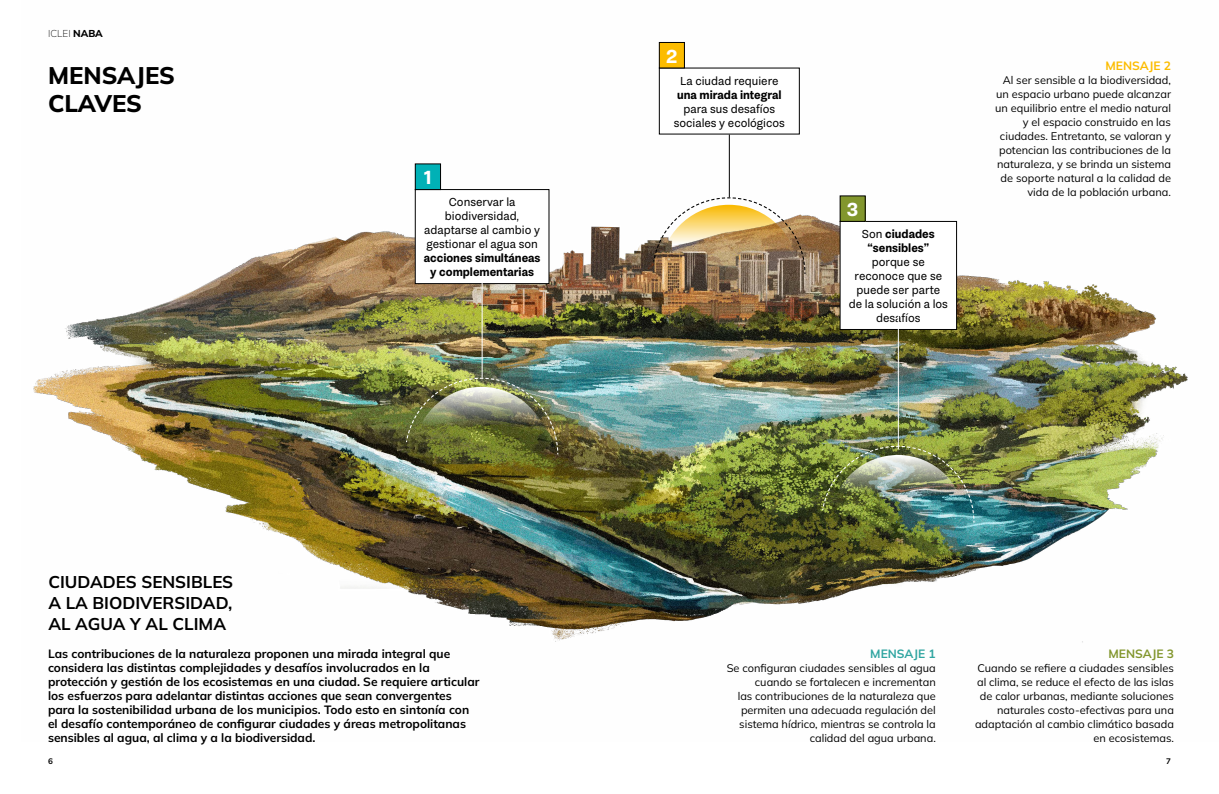
<style>
.page{position:relative;width:1219px;height:794px;background:#fff}
.page>*{position:absolute;margin:0;border:0;box-sizing:border-box;transform-origin:0 0}
.t1{font:800 24px/28px "Mulish";color:#000}
.t2{font:700 19.7px "Passenger Sans";color:#fff}
.t3{font:700 19.5px "Passenger Sans";color:#fff}
.t4{font:700 17px/21px "Mulish";color:#000;text-align:justify}
.t5{font:700 12px/14px "Mulish";color:#000}
.t6{font:12px/14px "Passenger Sans";color:#000;text-align:center}
.t7{font:700 12px/14px "Passenger Sans";color:#000;text-align:center}
.t8{font:700 12px "Mulish";color:#30a5a1}
.t9{font:700 12px "Mulish";color:#82962d}
.t10{font:700 12px "Mulish";color:#fcbc00}
.t11{font:11px/14px "Mulish";color:#000;text-align:right}
.t12{font:200 10px "Mulish";color:#000}
.t13{font:700 8px "Mulish";color:#000}
.s1{font-weight:800}
.s2{font-weight:400}
</style>
<div class="page">
<img style="left:33px;top:42px;width:1155px;height:601px">
<div style="left:840px;top:221px;width:116px;height:108px;background:#fff"></div>
<div style="left:840px;top:221px;width:117px;height:109px;border:1px solid #000"></div>
<div style="left:659px;top:68px;width:140px;height:66px;background:#fff"></div>
<div style="left:659px;top:68px;width:141px;height:67px;border:1px solid #000"></div>
<div style="left:415px;top:190px;width:134px;height:94px;background:#fff"></div>
<div style="left:415px;top:189px;width:134px;height:95px;border:1px solid #000"></div>
<hr style="left:729px;top:135px;width:1px;height:62px;background:#000">
<hr style="left:482px;top:280px;width:1px;height:98px;background:#fff">
<hr style="left:898px;top:276px;width:1px;height:173px;background:#fff">
<img style="left:821px;top:445px;width:154px;height:78px">
<img style="left:652px;top:197px;width:154px;height:78px">
<img style="left:405px;top:377px;width:154px;height:78px">
<div style="left:415px;top:164px;width:26px;height:26px;background:#00b1b6"></div>
<div style="left:415px;top:163px;width:26px;height:27px;border:1px solid #000"></div>
<div style="left:659px;top:42px;width:25px;height:26px;background:#fcbc00"></div>
<div style="left:659px;top:42px;width:26px;height:26px;border:1px solid #000"></div>
<div style="left:840px;top:196px;width:25px;height:25px;background:#82962d"></div>
<div style="left:840px;top:195px;width:26px;height:27px;border:1px solid #000"></div>
<p class="t12" style="left:48px;top:27px;width:56px">ICLEI <span class="s1">NABA</span></p>
<h1 class="t1" style="left:48px;top:61px;width:129px">MENSAJES<br>CLAVES</h1>
<h3 class="t4" style="left:48px;top:571px;width:186px">CIUDADES SENSIBLES A LA BIODIVERSIDAD, AL AGUA Y AL CLIMA</h3>
<h2 class="t2" style="left:424px;top:166px;width:9px">1</h2>
<p class="t6" style="left:424px;top:195px;width:117px">Conservar la biodiversidad, adaptarse al cambio y gestionar el agua son</p>
<p class="t7" style="left:424px;top:251px;width:118px">acciones simultáneas y complementarias</p>
<p class="t5" style="left:48px;top:646px;width:433px">Las contribuciones de la naturaleza proponen una mirada integral que considera las distintas complejidades y desafíos involucrados en la protección y gestión de los ecosistemas en una ciudad. Se requiere articular los esfuerzos para adelantar distintas acciones que sean convergentes para la sostenibilidad urbana de los municipios. Todo esto en sintonía con el desafío contemporáneo de configurar ciudades y áreas metropolitanas sensibles al agua, al clima y a la biodiversidad.</p>
<h3 class="t3" style="left:666px;top:45px;width:13px">2</h3>
<p class="t6" style="left:680px;top:73px;width:100px">La ciudad requiere</p>
<p class="t7" style="left:677px;top:87px;width:106px">una mirada integral</p>
<p class="t6" style="left:674px;top:101px;width:113px">para sus desafíos sociales y ecológicos</p>
<h3 class="t3" style="left:847px;top:198px;width:13px">3</h3>
<p class="t7" style="left:862px;top:227px;width:74px"><span class="s2">Son</span> ciudades “sensibles”</p>
<p class="t6" style="left:849px;top:255px;width:101px">porque se reconoce que se puede ser parte de la solución a los desafíos</p>
<p class="t10" style="left:1105px;top:58px;width:67px">MENSAJE 2</p>
<p class="t11" style="left:995px;top:73px;width:177px">Al ser sensible a la biodiversidad, un espacio urbano puede alcanzar un equilibrio entre el medio natural y el espacio construido en las ciudades. Entretanto, se valoran y potencian las contribuciones de la naturaleza, y se brinda un sistema de soporte natural a la calidad de vida de la población urbana.</p>
<p class="t8" style="left:870px;top:646px;width:67px">MENSAJE 1</p>
<p class="t11" style="left:727px;top:661px;width:211px">Se configuran ciudades sensibles al agua cuando se fortalecen e incrementan<br>las contribuciones de la naturaleza que permiten una adecuada regulación del sistema hídrico, mientras se controla la calidad del agua urbana.</p>
<p class="t9" style="left:1108px;top:646px;width:67px">MENSAJE 3</p>
<p class="t11" style="left:975px;top:661px;width:200px">Cuando se refiere a ciudades sensibles al clima, se reduce el efecto de las islas de calor urbanas, mediante soluciones naturales costo-efectivas para una adaptación al cambio climático basada en ecosistemas.</p>
<p class="t13" style="left:48px;top:756px;width:6px">6</p>
<p class="t13" style="left:1166px;top:756px;width:6px">7</p>
</div>
